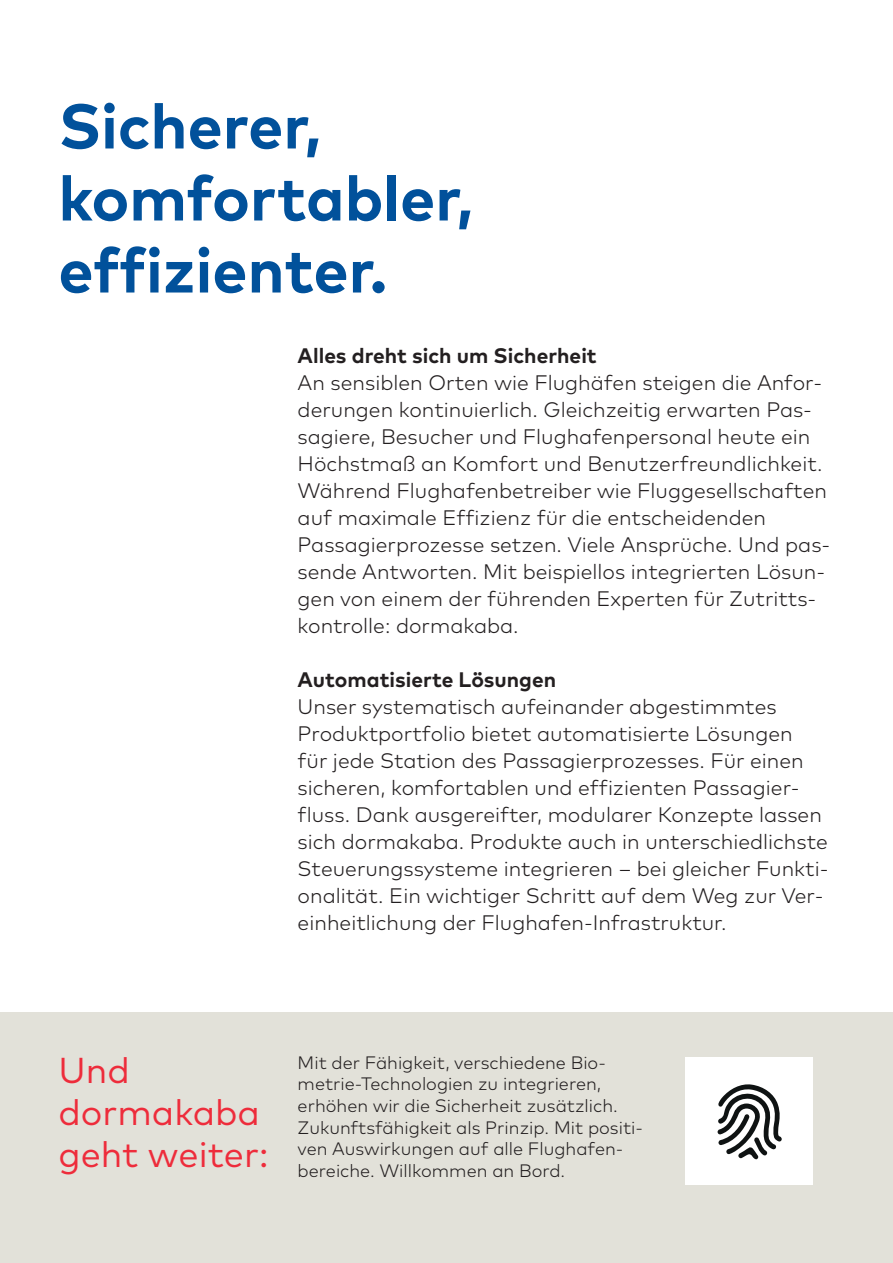
<style>
.page{position:relative;width:893px;height:1263px;background:#fff}
.page>*{position:absolute;margin:0;border:0;box-sizing:border-box;transform-origin:0 0}
.t1{font:700 63px/72px "Mark Pro";color:#01519b}
.t2{font:36px/42px "Mark Pro";color:#ee2c3b}
.t3{font:300 21px/27px "Mark Pro";color:#231f20}
.t4{font:700 21px "Mark Pro";color:#231f20}
.t5{font:300 18px/21.6px "Mark Pro";color:#231f20}
</style>
<div class="page">
<div style="left:0;top:1012px;width:893px;height:251px;background:#e2e1d9"></div>
<div style="left:686px;top:1057px;width:127px;height:128px;background:#fff"></div>
<svg style="left:718px;top:1084px;width:64px;height:75px"></svg>
<h1 class="t1" style="left:58px;top:85px;width:416px">Sicherer, komfortabler, effizienter.</h1>
<p class="t4" style="left:298px;top:340px;width:301px">Alles dreht sich um Sicherheit</p>
<p class="t3" style="left:298px;top:367px;width:534px">An sensiblen Orten wie Flughäfen steigen die Anfor&shy;derungen kontinuierlich. Gleichzeitig erwarten Pas&shy;sagiere, Besucher und Flughafenpersonal heute ein Höchstmaß an Komfort und Benutzerfreundlichkeit.<br>Während Flughafenbetreiber wie Fluggesellschaften auf maximale Effizienz für die entscheidenden Passagierprozesse setzen. Viele Ansprüche. Und pas&shy;sende Antworten. Mit beispiellos integrierten Lösun&shy;gen von einem der führenden Experten für Zutritts&shy;kontrolle: dormakaba.</p>
<p class="t4" style="left:298px;top:664px;width:260px">Automatisierte Lösungen</p>
<p class="t3" style="left:298px;top:692px;width:532px">Unser systematisch aufeinander abgestimmtes Produktportfolio bietet automatisierte Lösungen<br>für jede Station des Passagierprozesses. Für einen sicheren, komfortablen und effizienten Passagier&shy;fluss. Dank ausgereifter, modularer Konzepte lassen sich dormakaba. Produkte auch in unterschiedlichste Steuerungssysteme integrieren – bei gleicher Funkti&shy;onalität. Ein wichtiger Schritt auf dem Weg zur Ver&shy;einheitlichung der Flughafen-Infrastruktur.</p>
<h2 class="t2" style="left:58px;top:1046px;width:212px">Und dormakaba geht weiter:</h2>
<p class="t5" style="left:298px;top:1050px;width:347px">Mit der Fähigkeit, verschiedene Bio&shy;metrie-Technologien zu integrieren, erhöhen wir die Sicherheit zusätzlich.<br>Zukunftsfähigkeit als Prinzip. Mit positi&shy;ven Auswirkungen auf alle Flughafen&shy;bereiche. Willkommen an Bord.</p>
</div>
